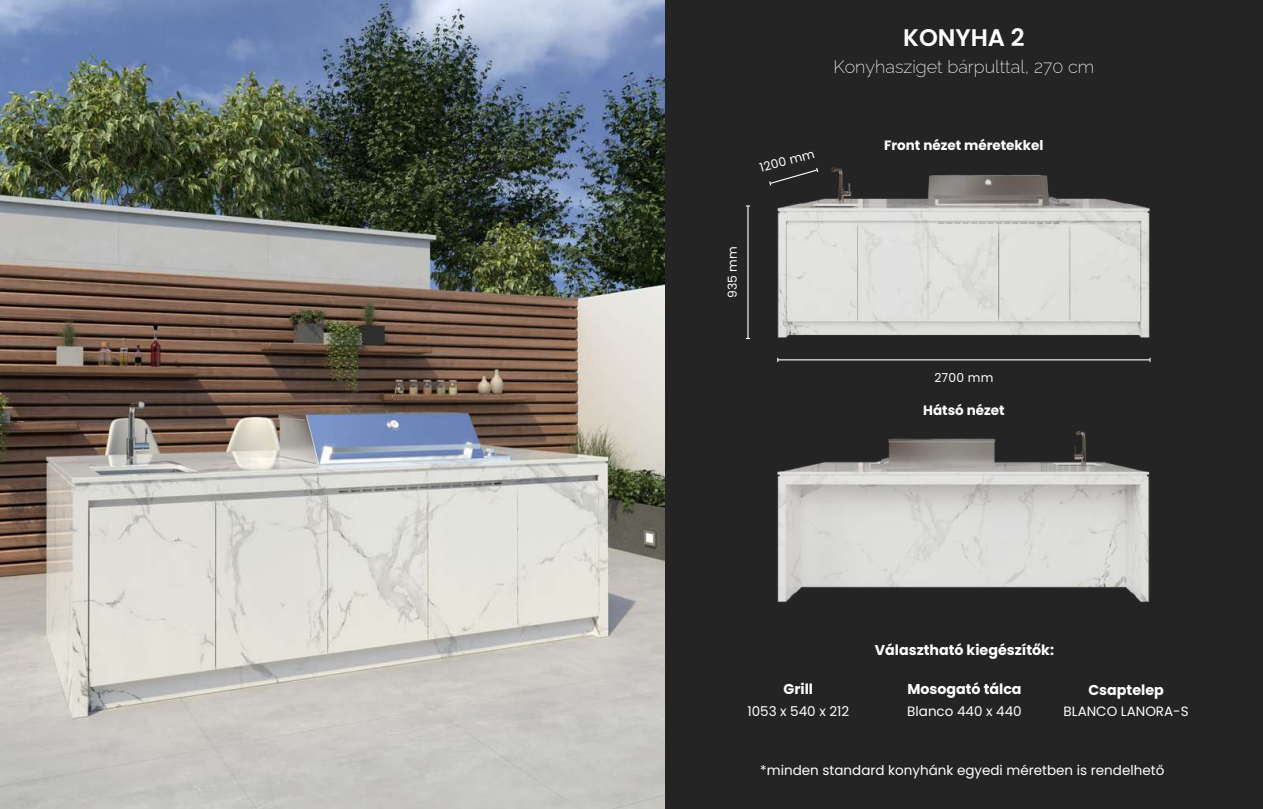
<style>
.page{position:relative;width:1263px;height:809px;background:#242424}
.page>*{position:absolute;margin:0;border:0;box-sizing:border-box;transform-origin:0 0}
.t1{font:600 24px "Poppins";color:#fff}
.t2{font:200 18px "Raleway";color:#fff}
.t3{font:700 14.25px "Poppins";color:#fff}
.t4{font:13.5px "Poppins";color:#fff}
.t5{font:700 13.5px "Poppins";color:#fff}
.t6{font:12.3px "Poppins";letter-spacing:.015em;color:#fff}
</style>
<div class="page">
<svg style="left:769px;top:181px;width:8px;height:5px"></svg>
<hr style="left:747px;top:206px;width:1px;height:132px;background:#fff">
<img style="left:777px;top:167px;width:373px;height:195px">
<img style="left:777px;top:431px;width:373px;height:172px">
<img style="left:0;top:0;width:664px;height:809px">
<h1 class="t1" style="left:903px;top:20px;width:123px">KONYHA 2</h1>
<h2 class="t2" style="left:833px;top:56px;width:262px">Konyhasziget bárpulttal, 270 cm</h2>
<p class="t6" style="left:758px;top:160px;width:58px;rotate:-15deg">1200 mm</p>
<p class="t5" style="left:884px;top:136px;width:161px">Front nézet méretekkel</p>
<p class="t6" style="left:724px;top:298px;width:54px;rotate:-90deg">935 mm</p>
<p class="t6" style="left:934px;top:369px;width:60px">2700 mm</p>
<p class="t5" style="left:923px;top:401px;width:83px">Hátsó nézet</p>
<p class="t3" style="left:784px;top:679px;width:31px">Grill</p>
<p class="t4" style="left:747px;top:702px;width:103px">1053 x 540 x 212</p>
<p class="t3" style="left:875px;top:640px;width:181px">Választható kiegészítők:</p>
<p class="t3" style="left:907px;top:679px;width:116px">Mosogató tálca</p>
<p class="t4" style="left:907px;top:702px;width:116px">Blanco 440 x 440</p>
<p class="t3" style="left:1088px;top:680px;width:77px">Csaptelep</p>
<p class="t4" style="left:1063px;top:702px;width:127px">BLANCO LANORA-S</p>
<p class="t4" style="left:760px;top:761px;width:405px">*minden standard konyhánk egyedi méretben is rendelhető</p>
</div>
